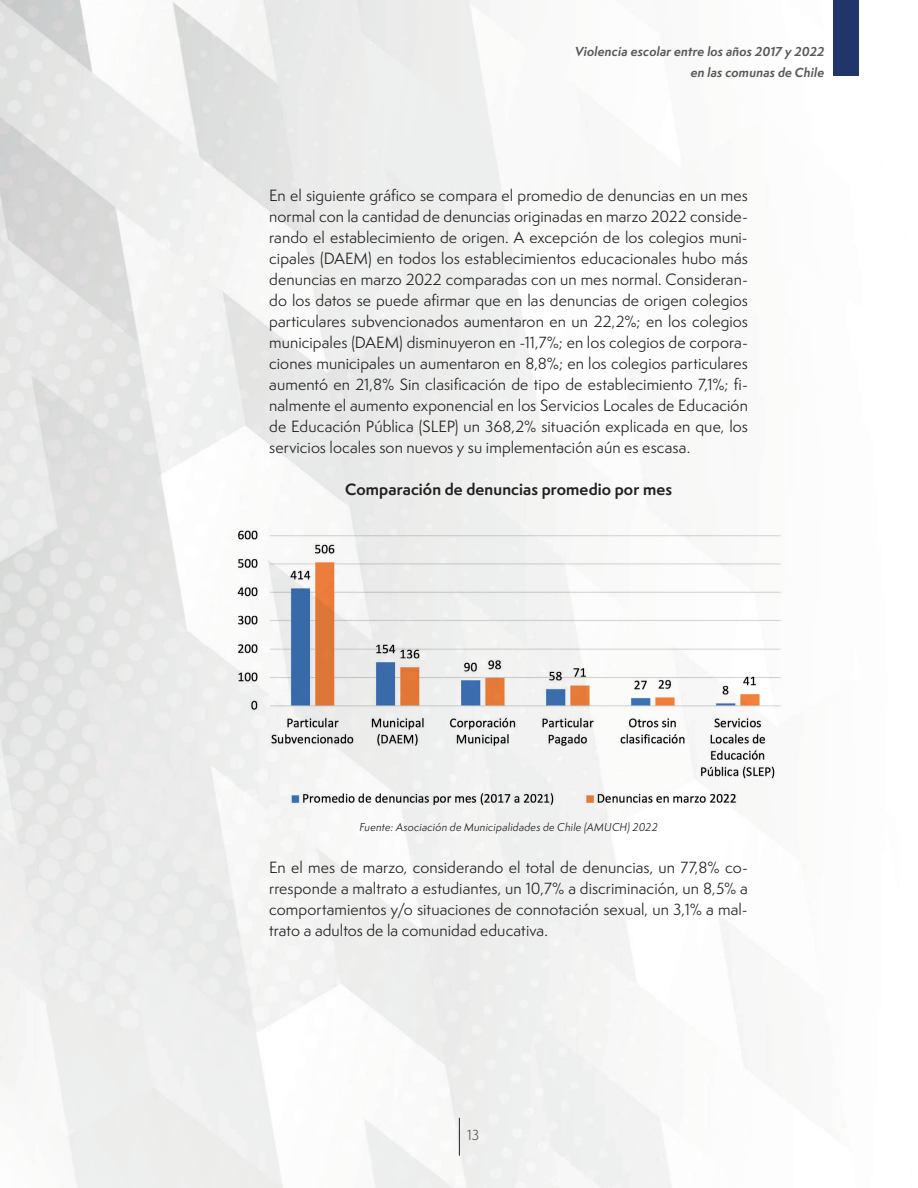
<style>
.page{position:relative;width:918px;height:1188px;background:#fff}
.page>*{position:absolute;margin:0;border:0;box-sizing:border-box;transform-origin:0 0}
.t1{font:15px/21px "Semplicita Pro";letter-spacing:.005em;color:#231f20;text-align:justify}
.t2{font:700 15px "Semplicita Pro";letter-spacing:.01em;color:#231f20}
.t3{font:13.5px "Semplicita Pro";color:#57585a}
.t4{font:italic 700 12px/21px "Semplicita Pro";letter-spacing:.015em;color:#57585a;text-align:right}
.t5{font:italic 10.5px "Semplicita Pro";letter-spacing:.015em;color:#231f20}
</style>
<div class="page">
<img style="left:0;top:0;width:834px;height:1188px">
<hr style="left:459px;top:1118px;width:1px;height:38px;background:#231f20">
<div style="left:834px;top:0;width:25px;height:76px;background:#20366b"></div>
<img style="left:235px;top:526px;width:547px;height:284px">
<p class="t4" style="left:575px;top:40px;width:251px">Violencia escolar entre los años 2017 y 2022 en las comunas de Chile</p>
<p class="t1" style="left:269px;top:185px;width:480px">En el siguiente gráfico se compara el promedio de denuncias en un mes normal con la cantidad de denuncias originadas en marzo 2022 conside&shy;rando el establecimiento de origen. A excepción de los colegios muni&shy;cipales (DAEM) en todos los establecimientos educacionales hubo más denuncias en marzo 2022 comparadas con un mes normal. Consideran&shy;do los datos se puede afirmar que en las denuncias de origen colegios particulares subvencionados aumentaron en un 22,2%; en los colegios municipales (DAEM) disminuyeron en -11,7%; en los colegios de corpora&shy;ciones municipales un aumentaron en 8,8%; en los colegios particulares aumentó en 21,8% Sin clasificación de tipo de establecimiento 7,1%; fi&shy;nalmente el aumento exponencial en los Servicios Locales de Educación de Educación Pública (SLEP) un 368,2% situación explicada en que, los servicios locales son nuevos y su implementación aún es escasa.</p>
<p class="t2" style="left:345px;top:478px;width:328px">Comparación de denuncias promedio por mes</p>
<p class="t5" style="left:359px;top:820px;width:300px">Fuente: Asociación de Municipalidades de Chile (AMUCH) 2022</p>
<p class="t1" style="left:269px;top:857px;width:480px">En el mes de marzo, considerando el total de denuncias, un 77,8% co&shy;rresponde a maltrato a estudiantes, un 10,7% a discriminación, un 8,5% a comportamientos y/o situaciones de connotación sexual, un 3,1% a mal&shy;trato a adultos de la comunidad educativa.</p>
<p class="t3" style="left:467px;top:1126px;width:14px">13</p>
</div>
